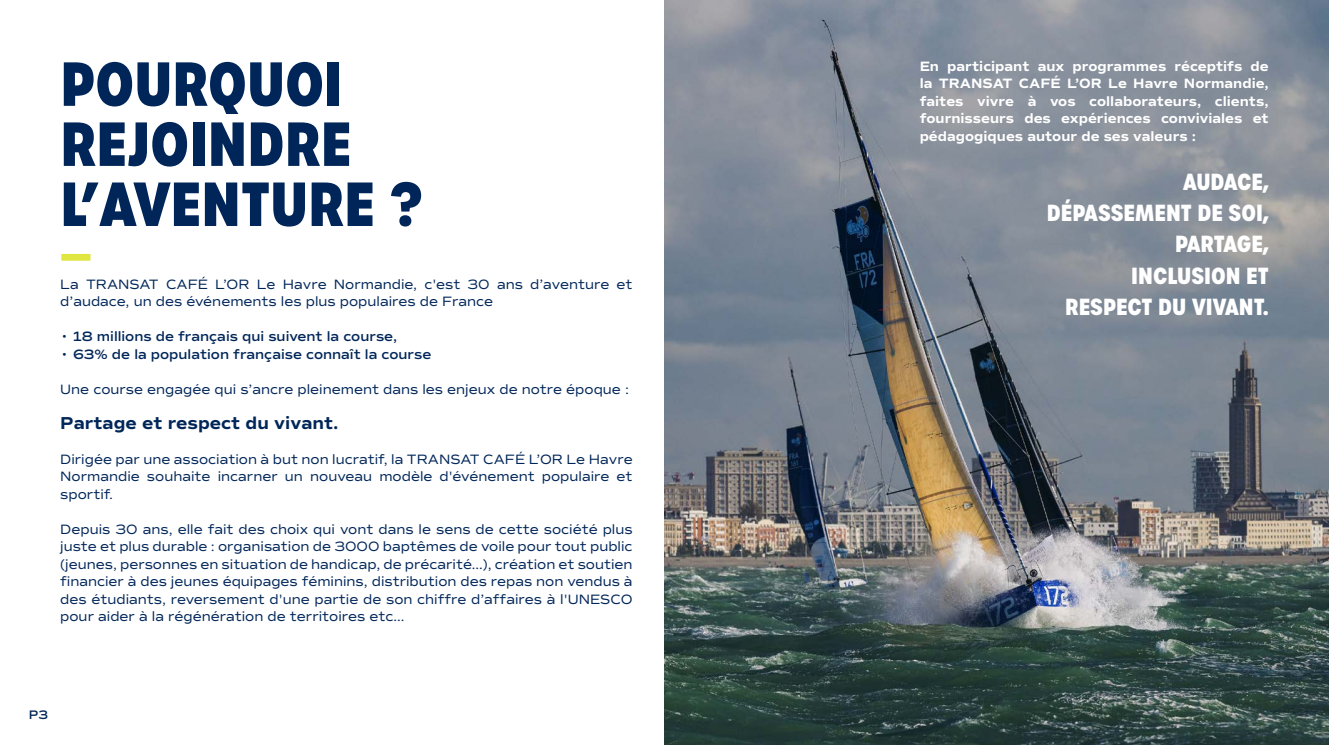
<style>
.page{position:relative;width:1329px;height:745px;background:#fff}
.page>*{position:absolute;margin:0;border:0;box-sizing:border-box;transform-origin:0 0}
.t1{font:700 60px/60px "Urbane Condensed";color:#002659}
.t2{font:700 45px "Urbane Condensed";color:#e0e640}
.t3{font:700 22.5px/31.2px "Urbane Condensed";color:#fff;text-align:right}
.t4{font:700 17.5px "Commuters Sans";color:#002659}
.t5{font:13.75px/17.5px "Commuters Sans";color:#002659;text-align:justify}
.t6{font:700 13.75px/17.5px "Commuters Sans";color:#fff;text-align:justify}
.t7{font:600 13.75px/17.5px "Commuters Sans";color:#002659}
.t8{font:600 12.5px "Commuters Sans";color:#002659}
</style>
<div class="page">
<img style="left:664px;top:0;width:665px;height:744px">
<h1 class="t1" style="left:60px;top:54px;width:364px">POURQUOI<br>REJOINDRE<br>L’AVENTURE ?</h1>
<h2 class="t2" style="left:60px;top:223px;width:33px">—</h2>
<p class="t5" style="left:60px;top:275px;width:574px">La TRANSAT CAFÉ L’OR Le Havre Normandie, c'est 30 ans d’aventure et d’audace, un des événements les plus populaires de France</p>
<p class="t7" style="left:60px;top:327px;width:372px">∙ 18 millions de français qui suivent la course,<br>∙ 63% de la population française connaît la course</p>
<p class="t5" style="left:60px;top:380px;width:570px">Une course engagée qui s’ancre pleinement dans les enjeux de notre époque :</p>
<p class="t4" style="left:60px;top:412px;width:280px">Partage et respect du vivant.</p>
<p class="t5" style="left:60px;top:450px;width:574px">Dirigée par une association à but non lucratif, la TRANSAT CAFÉ L’OR Le Havre Normandie souhaite incarner un nouveau modèle d'événement populaire et sportif.</p>
<p class="t5" style="left:60px;top:520px;width:574px">Depuis 30 ans, elle fait des choix qui vont dans le sens de cette société plus juste et plus durable : organisation de 3000 baptêmes de voile pour tout public (jeunes, personnes en situation de handicap, de précarité…), création et soutien financier à des jeunes équipages féminins, distribution des repas non vendus à des étudiants, reversement d'une partie de son chiffre d’affaires à l'UNESCO pour aider à la régénération de territoires etc…</p>
<p class="t8" style="left:29px;top:706px;width:21px">P3</p>
<p class="t6" style="left:919px;top:57px;width:351px">En participant aux programmes réceptifs de la TRANSAT CAFÉ L’OR Le Havre Normandie, faites vivre à vos collaborateurs, clients, fournisseurs des expériences conviviales et pédagogiques autour de ses valeurs :</p>
<h3 class="t3" style="left:1047px;top:166px;width:223px">AUDACE,<br>DÉPASSEMENT DE SOI,<br>PARTAGE,<br>INCLUSION ET<br>RESPECT DU VIVANT.</h3>
</div>
